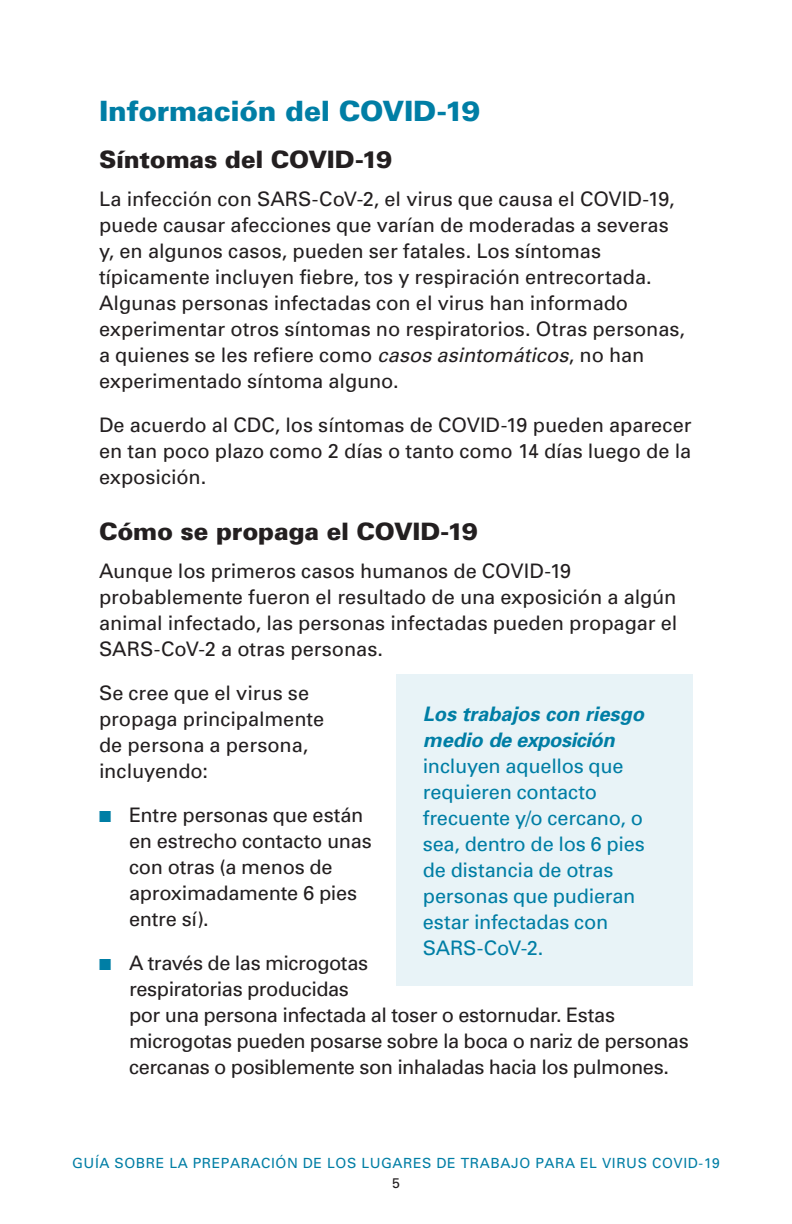
<style>
.page{position:relative;width:792px;height:1224px;background:#fff}
.page>*{position:absolute;margin:0;border:0;box-sizing:border-box;transform-origin:0 0}
.t1{font:900 28px "Univers";letter-spacing:-.01em;color:#007ea5}
.t2{font:900 24px "Univers";letter-spacing:-.01em;color:#231f20}
.Bodytext{font:20px/26px "Univers";letter-spacing:-.005em;color:#231f20}
.t3{font:20px/26px "Univers";letter-spacing:-.01em;color:#007ea5}
.t4{font:italic 700 20px/26px "Univers";color:#007ea5}
.t5{font:14px "Univers";letter-spacing:.04em;color:#007ea5}
.t6{font:14px "Univers";color:#231f20}
.s1{font-style:italic}
.s2{color:#007ea5}
</style>
<div class="page">
<div style="left:396px;top:674px;width:297px;height:312px;background:#e8f3f7"></div>
<h1 class="t1" style="left:99px;top:94px;width:383px">Información del COVID-19</h1>
<h2 class="t2" style="left:99px;top:145px;width:295px">Síntomas del COVID-19</h2>
<p class="Bodytext" style="left:99px;top:186px;width:588px">La infección con SARS-CoV-2, el virus que causa el COVID-19, puede causar afecciones que varían de moderadas a severas y, en algunos casos, pueden ser fatales. Los síntomas típicamente incluyen fiebre, tos y respiración entrecortada.<br>Algunas personas infectadas con el virus han informado experimentar otros síntomas no respiratorios. Otras personas, a quienes se les refiere como <span class="s1">casos asintomáticos</span>, no han experimentado síntoma alguno.</p>
<p class="Bodytext" style="left:99px;top:412px;width:594px;text-align:justify">De acuerdo al CDC, los síntomas de COVID-19 pueden aparecer en tan poco plazo como 2 días o tanto como 14 días luego de la exposición.</p>
<h2 class="t2" style="left:99px;top:517px;width:380px">Cómo se propaga el COVID-19</h2>
<p class="Bodytext" style="left:99px;top:558px;width:580px">Aunque los primeros casos humanos de COVID-19 probablemente fueron el resultado de una exposición a algún animal infectado, las personas infectadas pueden propagar el SARS-CoV-2 a otras personas.</p>
<p class="Bodytext" style="left:99px;top:680px;width:227px">Se cree que el virus se propaga principalmente de persona a persona, incluyendo:</p>
<p class="Bodytext" style="left:129px;top:802px;width:244px;text-indent:-30px"><span class="s2">■</span> Entre personas que están en estrecho contacto unas con otras (a menos de aproximadamente 6 pies entre sí).</p>
<p class="Bodytext" style="left:129px;top:950px;width:561px;text-indent:-30px"><span class="s2">■</span> A través de las microgotas<br>respiratorias producidas<br>por una persona infectada al toser o estornudar. Estas microgotas pueden posarse sobre la boca o nariz de personas cercanas o posiblemente son inhaladas hacia los pulmones.</p>
<p class="t4" style="left:423px;top:700px;width:223px">Los trabajos con riesgo medio de exposición</p>
<p class="t3" style="left:423px;top:753px;width:224px">incluyen aquellos que requieren contacto frecuente y/o cercano, o sea, dentro de los 6 pies de distancia de otras personas que pudieran estar infectadas con<br>SARS-CoV-2.</p>
<p class="t5" style="left:72px;top:1154px;width:649px">GUÍA SOBRE LA PREPARACIÓN DE LOS LUGARES DE TRABAJO PARA EL VIRUS COVID-19</p>
<p class="t6" style="left:392px;top:1175px;width:9px">5</p>
</div>
